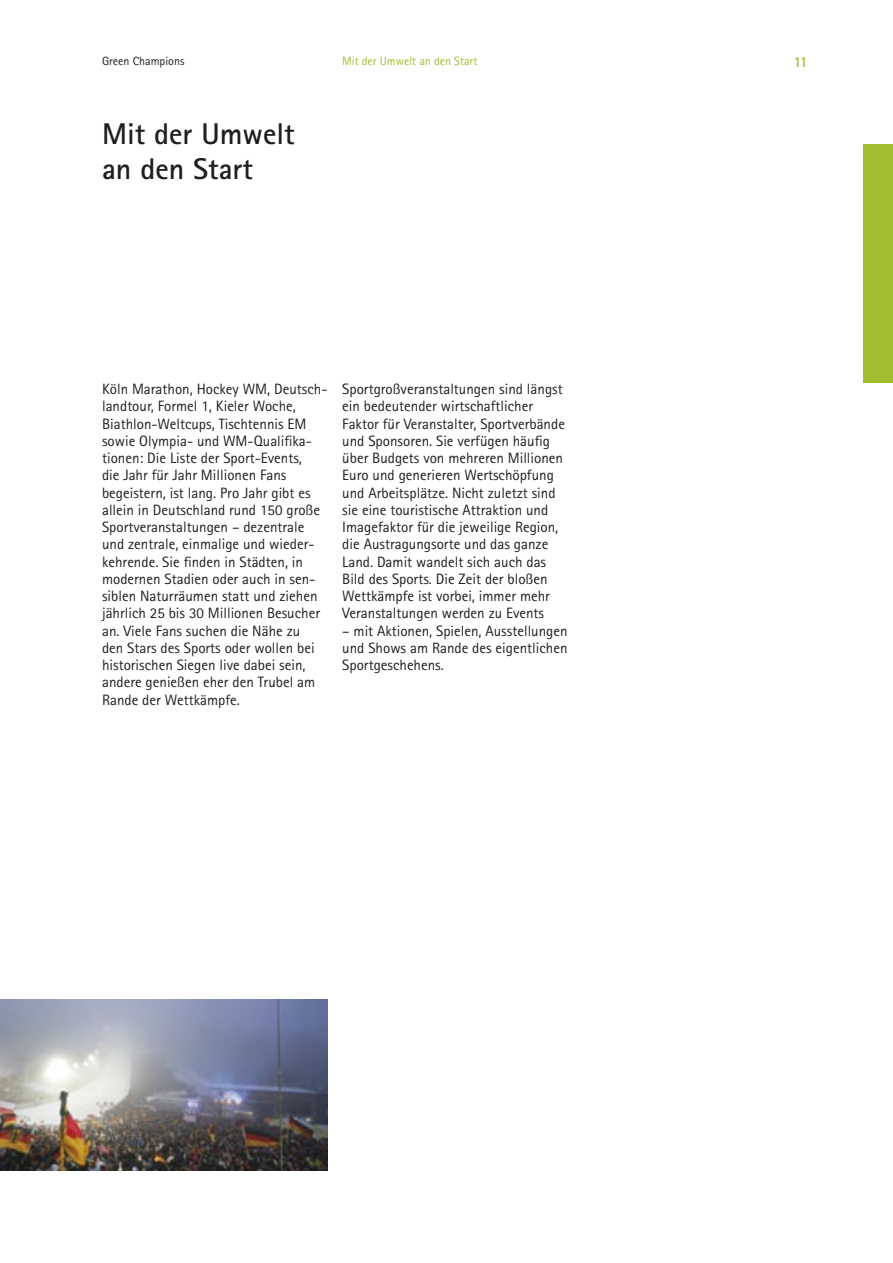
<style>
.page{position:relative;width:893px;height:1263px;background:#fff}
.page>*{position:absolute;margin:0;border:0;box-sizing:border-box;transform-origin:0 0}
.t1{font:700 30px/34.5px "Rotis Sans Serif";color:#1f1d20}
.t2{font:15px/17.2px "Rotis Sans Serif";color:#1f1d20}
.t3{font:700 15px "Rotis Sans Serif";color:#a2bd31}
.t4{font:12px "Rotis Sans Serif";color:#a2bd31}
.t5{font:12px "Rotis Sans Serif";color:#1f1d20}
</style>
<div class="page">
<div style="left:863px;top:145px;width:30px;height:238px;background:#a2bd31"></div>
<img style="left:0;top:1000px;width:327px;height:170px">
<p class="t5" style="left:102px;top:54px;width:84px">Green Champions</p>
<p class="t4" style="left:342px;top:54px;width:137px">Mit der Umwelt an den Start</p>
<p class="t3" style="left:793px;top:53px;width:16px">11</p>
<h1 class="t1" style="left:102px;top:116px;width:194px">Mit der Umwelt an den Start</h1>
<p class="t2" style="left:102px;top:380px;width:227px">Köln Marathon, Hockey WM, Deutsch&shy;landtour, Formel 1, Kieler Woche, Biathlon-Weltcups, Tischtennis EM sowie Olympia- und WM-Qualifika&shy;tionen: Die Liste der Sport-Events,<br>die Jahr für Jahr Millionen Fans begeistern, ist lang. Pro Jahr gibt es allein in Deutschland rund 150 große Sportveranstaltungen – dezentrale und zentrale, einmalige und wieder&shy;kehrende. Sie finden in Städten, in modernen Stadien oder auch in sen&shy;siblen Naturräumen statt und ziehen jährlich 25 bis 30 Millionen Besucher an. Viele Fans suchen die Nähe zu<br>den Stars des Sports oder wollen bei historischen Siegen live dabei sein, andere genießen eher den Trubel am Rande der Wettkämpfe.</p>
<p class="t2" style="left:342px;top:380px;width:224px">Sportgroßveranstaltungen sind längst ein bedeutender wirtschaftlicher Faktor für Veranstalter, Sportverbände und Sponsoren. Sie verfügen häufig über Budgets von mehreren Millionen Euro und generieren Wertschöpfung und Arbeitsplätze. Nicht zuletzt sind sie eine touristische Attraktion und Imagefaktor für die jeweilige Region, die Austragungsorte und das ganze Land. Damit wandelt sich auch das Bild des Sports. Die Zeit der bloßen Wettkämpfe ist vorbei, immer mehr Veranstaltungen werden zu Events</p>
<p class="t2" style="left:342px;top:622px;width:227px;text-align:justify">– mit Aktionen, Spielen, Ausstellungen und Shows am Rande des eigentlichen Sportgeschehens.</p>
</div>
